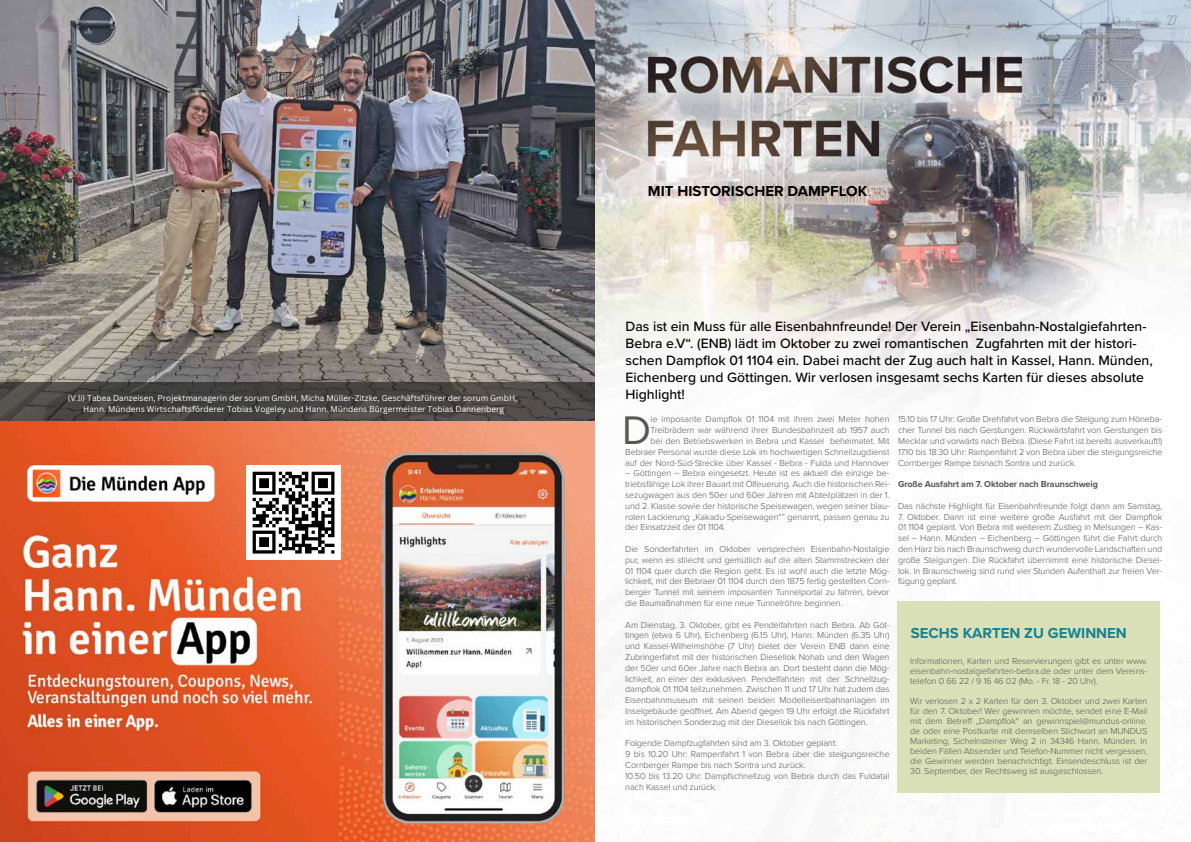
<style>
.page{position:relative;width:1191px;height:842px;background:#fff}
.page>*{position:absolute;margin:0;border:0;box-sizing:border-box;transform-origin:0 0}
.t1{font:41.4px "Proxima Nova";color:#575756}
.t2{font:700 15px "Proxima Nova";color:#000}
.t3{font:700 15px "Proxima Nova";color:#168391}
.t4{font:500 14px/17px "Proxima Nova";color:#000}
.t5{font:10px "Adelle Condensed Th";color:#878787}
.t6{font:300 9px/10.8px "Proxima Nova";letter-spacing:-.01em;color:#575756;text-align:justify}
.t7{font:700 9px "Proxima Nova";letter-spacing:-.01em;color:#575756}
.t8{font:8.2px/10.9px "Canva Sans";color:#fff;text-align:center}
.s1{font-size:13px}
</style>
<div class="page">
<img style="left:0;top:0;width:1191px;height:842px">
<svg style="left:0;top:383px;width:595px;height:47px;background:#664f45"></svg>
<div style="left:246px;top:465px;width:95px;height:95px;background:#fff"></div>
<svg style="left:253px;top:472px;width:81px;height:81px"></svg>
<div style="left:897px;top:601px;width:263px;height:191px;background:#dae0b7"></div>
<p class="t8" style="left:68px;top:392px;width:451px">(V.li) Tabea Danzeisen, Projektmanagerin der sorum GmbH, Micha Müller-Zitzke, Geschäftsführer der sorum GmbH,<br>Hann. Mündens Wirtschaftsförderer Tobias Vogeley und Hann. Mündens Bürgermeister Tobias Dannenberg</p>
<h2 class="t2" style="left:648px;top:180px;width:221px">MIT HISTORISCHER DAMPFLOK</h2>
<p class="t5" style="left:1110px;top:15px;width:68px">Ausflugsziele <span class="s1">27</span></p>
<p class="t5" style="left:1116px;top:15px;width:46px">Ges ndh it</p>
<p class="t4" style="left:625px;top:318px;width:528px">Das ist ein Muss für alle Eisenbahnfreunde! Der Verein „Eisenbahn-Nostalgiefahrten-Bebra e.V“. (ENB) lädt im Oktober zu zwei romantischen Zugfahrten mit der histori&shy;schen Dampflok 01 1104 ein. Dabei macht der Zug auch halt in Kassel, Hann. Münden, Eichenberg und Göttingen. Wir verlosen insgesamt sechs Karten für dieses absolute Highlight!</p>
<p class="t6" style="left:625px;top:413px;width:266px;text-align:right">ie imposante Dampflok 01 1104 mit ihren zwei Meter hohen Treibrädern war während ihrer Bundesbahnzeit ab 1957 auch<br>bei den Betriebswerken in Bebra und Kassel beheimatet. Mit Bebraer Personal wurde diese Lok im hochwertigen Schnellzugdienst auf der Nord-Süd-Strecke über Kassel - Bebra - Fulda und Hannover</p>
<p class="t6" style="left:625px;top:467px;width:266px">– Göttingen – Bebra eingesetzt. Heute ist es aktuell die einzige be&shy;triebsfähige Lok ihrer Bauart mit Ölfeuerung. Auch die historischen Rei&shy;sezugwagen aus den 50er und 60er Jahren mit Abteilplätzen in der 1. und 2. Klasse sowie der historische Speisewagen, wegen seiner blau&shy;roten Lackierung „Kakadu-Speisewagen“” genannt, passen genau zu der Einsatzzeit der 01 1104.</p>
<p class="t6" style="left:625px;top:543px;width:266px">Die Sonderfahrten im Oktober versprechen Eisenbahn-Nostalgie pur, wenn es stilecht und gemütlich auf die alten Stammstrecken der 01 1104 quer durch die Region geht. Es ist wohl auch die letzte Mög&shy;lichkeit, mit der Bebraer 01 1104 durch den 1875 fertig gestellten Corn&shy;berger Tunnel mit seinem imposanten Tunnelportal zu fahren, bevor die Baumaßnahmen für eine neue Tunnelröhre beginnen.</p>
<p class="t6" style="left:625px;top:619px;width:266px">Am Dienstag, 3. Oktober, gibt es Pendelfahrten nach Bebra. Ab Göt&shy;tingen (etwa 6 Uhr), Eichenberg (6.15 Uhr), Hann. Münden (6.35 Uhr) und Kassel-Wilhelmshöhe (7 Uhr) bietet der Verein ENB dann eine Zubringerfahrt mit der historischen Diesellok Nohab und den Wagen der 50er und 60er Jahre nach Bebra an. Dort besteht dann die Mög&shy;lichkeit, an einer der exklusiven Pendelfahrten mit der Schnellzug&shy;dampflok 01 1104 teilzunehmen. Zwischen 11 und 17 Uhr hat zudem das Eisenbahnmuseum mit seinen beiden Modelleisenbahnanlagen im Inselgebäude geöffnet. Am Abend gegen 19 Uhr erfolgt die Rückfahrt im historischen Sonderzug mit der Diesellok bis nach Göttingen.</p>
<p class="t6" style="left:625px;top:737px;width:266px;text-align:left">Folgende Dampfzugfahrten sind am 3. Oktober geplant:<br>9 bis 10.20 Uhr: Rampenfahrt 1 von Bebra über die steigungsreiche Cornberger Rampe bis nach Sontra und zurück.<br>10.50 bis 13.20 Uhr: Dampfschnellzug von Bebra durch das Fuldatal nach Kassel und zurück.</p>
<h1 class="t1" style="left:622px;top:399px;width:30px">D</h1>
<p class="t6" style="left:898px;top:413px;width:266px">15.10 bis 17 Uhr: Große Drehfahrt von Bebra die Steigung zum Höneba&shy;cher Tunnel bis nach Gerstungen. Rückwärtsfahrt von Gerstungen bis Mecklar und vorwärts nach Bebra. (Diese Fahrt ist bereits ausverkauft!)<br>17.10 bis 18:30 Uhr: Rampenfahrt 2 von Bebra über die steigungsreiche Cornberger Rampe bisnach Sontra und zurück.</p>
<p class="t7" style="left:898px;top:477px;width:201px">Große Ausfahrt am 7. Oktober nach Braunschweig</p>
<p class="t6" style="left:898px;top:500px;width:266px">Das nächste Highlight für Eisenbahnfreunde folgt dann am Samstag,</p>
<p class="t6" style="left:898px;top:511px;width:266px">7. Oktober. Dann ist eine weitere große Ausfahrt mit der Dampflok 01 1104 geplant. Von Bebra mit weiterem Zustieg in Melsungen – Kas&shy;sel – Hann. Münden – Eichenberg – Göttingen führt die Fahrt durch den Harz bis nach Braunschweig durch wundervolle Landschaften und große Steigungen. Die Rückfahrt übernimmt eine historische Diesel&shy;lok. In Braunschweig sind rund vier Stunden Aufenthalt zur freien Ver&shy;fügung geplant.</p>
<h2 class="t3" style="left:910px;top:621px;width:218px">SECHS KARTEN ZU GEWINNEN</h2>
<p class="t6" style="left:910px;top:656px;width:238px;line-height:10px">Informationen, Karten und Reservierungen gibt es unter www. eisenbahn-nostalgiefahrten-bebra.de oder unter dem Vereins&shy;telefon 0 66 22 / 9 16 46 02 (Mo. - Fr. 18 - 20 Uhr).</p>
<p class="t6" style="left:910px;top:696px;width:239px;line-height:10px">Wir verlosen 2 x 2 Karten für den 3. Oktober und zwei Karten für den 7. Oktober! Wer gewinnen möchte, sendet eine E-Mail mit dem Betreff „Dampflok“ an gewinnspiel@mundus-online. de oder eine Postkarte mit demselben Stichwort an MUNDUS Marketing, Sichelnsteiner Weg 2 in 34346 Hann. Münden. In beiden Fällen Absender und Telefon-Nummer nicht vergessen, die Gewinner werden benachrichtigt. Einsendeschluss ist der</p>
<p class="t6" style="left:910px;top:765px;width:194px">30. September, der Rechtsweg ist ausgeschlossen.</p>
</div>
